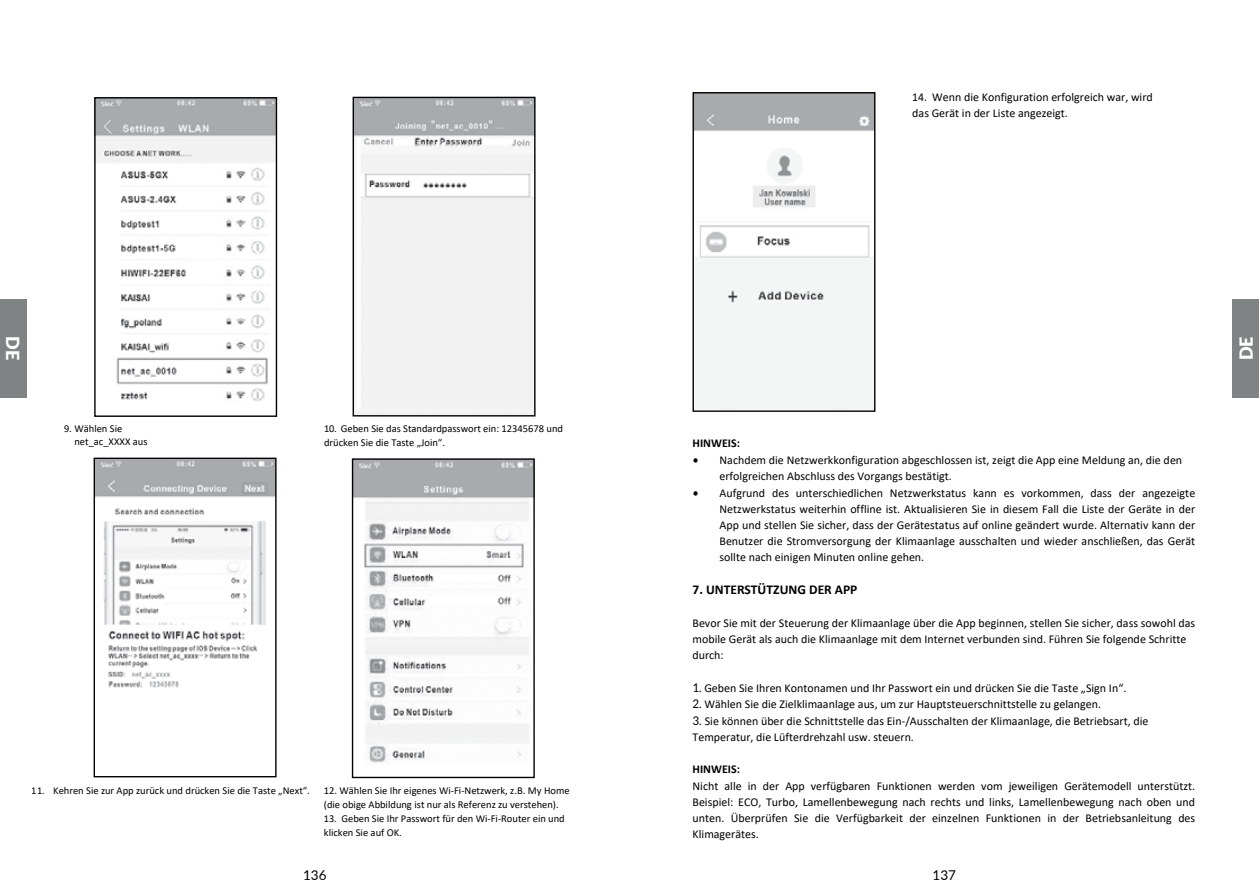
<style>
.page{position:relative;width:1259px;height:893px;background:#fff}
.page>*{position:absolute;margin:0;border:0;box-sizing:border-box;transform-origin:0 0}
.t1{font:900 18px "Lato";color:#fff}
.t2{font:700 13.5px "Calibri";color:#000}
.t3{font:13.5px "Lato";color:#000}
.t4{font:12px/16px "Calibri";color:#000}
.t5{font:700 12px "Calibri";color:#000}
.t6{font:12px "Lato";color:#000}
.t7{font:10.5px/14.2px "Calibri";color:#000}
.s1{font-family:"Lato"}
</style>
<div class="page">
<img style="left:96px;top:99px;width:179px;height:303px">
<div style="left:94px;top:97px;width:183px;height:320px;border:1px solid #000"></div>
<img style="left:354px;top:99px;width:179px;height:315px">
<div style="left:352px;top:97px;width:183px;height:319px;border:1px solid #000"></div>
<img style="left:96px;top:460px;width:178px;height:228px">
<div style="left:94px;top:458px;width:182px;height:319px;border:1px solid #000"></div>
<img style="left:354px;top:460px;width:179px;height:303px">
<div style="left:352px;top:458px;width:183px;height:320px;border:1px solid #000"></div>
<img style="left:694px;top:94px;width:179px;height:316px">
<div style="left:692px;top:92px;width:183px;height:320px;border:1px solid #000"></div>
<div style="left:0;top:299px;width:27px;height:99px;background:#7f8384"></div>
<div style="left:1232px;top:299px;width:27px;height:99px;background:#7f8384"></div>
<p class="t4" style="left:912px;top:89px;width:242px">14. Wenn die Konfiguration erfolgreich war, wird das Gerät in der Liste angezeigt.</p>
<h1 class="t1" style="left:26px;top:336px;width:26px;rotate:90deg">DE</h1>
<h1 class="t1" style="left:1232px;top:360px;width:26px;rotate:-90deg">DE</h1>
<p class="t7" style="left:74px;top:422px;width:75px;line-height:12.8px;text-indent:-10px">9. Wählen Sie net_ac_XXXX aus</p>
<p class="t7" style="left:324px;top:421px;width:241px">10. Geben Sie das Standardpasswort ein: 12345678 und drücken Sie die Taste „Join“.</p>
<p class="t7" style="left:32px;top:783px;width:279px">11. Kehren Sie zur App zurück und drücken Sie die Taste „Next“.</p>
<p class="t7" style="left:324px;top:783px;width:247px">12. Wählen Sie Ihr eigenes Wi-Fi-Netzwerk, z.B. My Home (die obige Abbildung ist nur als Referenz zu verstehen).</p>
<p class="t7" style="left:324px;top:811px;width:242px">13. Geben Sie Ihr Passwort für den Wi-Fi-Router ein und klicken Sie auf OK.</p>
<p class="t5" style="left:692px;top:435px;width:49px">HINWEIS:</p>
<p class="t4" style="left:719px;top:451px;width:464px;text-indent:-27px"><span class="s1">•</span> Nachdem die Netzwerkkonfiguration abgeschlossen ist, zeigt die App eine Meldung an, die den erfolgreichen Abschluss des Vorgangs bestätigt.</p>
<p class="t4" style="left:719px;top:484px;width:477px;text-align:justify;text-indent:-27px"><span class="s1">•</span> Aufgrund des unterschiedlichen Netzwerkstatus kann es vorkommen, dass der angezeigte Netzwerkstatus weiterhin offline ist. Aktualisieren Sie in diesem Fall die Liste der Geräte in der App und stellen Sie sicher, dass der Gerätestatus auf online geändert wurde. Alternativ kann der Benutzer die Stromversorgung der Klimaanlage ausschalten und wieder anschließen, das Gerät sollte nach einigen Minuten online gehen.</p>
<p class="t2" style="left:692px;top:580px;width:166px">7. UNTERSTÜTZUNG DER APP</p>
<p class="t4" style="left:692px;top:614px;width:504px">Bevor Sie mit der Steuerung der Klimaanlage über die App beginnen, stellen Sie sicher, dass sowohl das mobile Gerät als auch die Klimaanlage mit dem Internet verbunden sind. Führen Sie folgende Schritte durch:</p>
<p class="t4" style="left:692px;top:679px;width:435px"><span class="s1">1.</span> Geben Sie Ihren Kontonamen und Ihr Passwort ein und drücken Sie die Taste „Sign In“.</p>
<p class="t4" style="left:692px;top:696px;width:410px"><span class="s1">2.</span> Wählen Sie die Zielklimaanlage aus, um zur Hauptsteuerschnittstelle zu gelangen.</p>
<p class="t4" style="left:692px;top:712px;width:457px"><span class="s1">3.</span> Sie können über die Schnittstelle das Ein-/Ausschalten der Klimaanlage, die Betriebsart, die<br>Temperatur, die Lüfterdrehzahl usw. steuern.</p>
<p class="t5" style="left:692px;top:761px;width:49px">HINWEIS:</p>
<p class="t4" style="left:692px;top:777px;width:504px;text-align:justify">Nicht alle in der App verfügbaren Funktionen werden vom jeweiligen Gerätemodell unterstützt.<br>Beispiel: ECO, Turbo, Lamellenbewegung nach rechts und links, Lamellenbewegung nach oben und unten. Überprüfen Sie die Verfügbarkeit der einzelnen Funktionen in der Betriebsanleitung des Klimagerätes.</p>
<p class="t3" style="left:303px;top:865px;width:25px">136</p>
<p class="t3" style="left:932px;top:865px;width:25px">137</p>
<p class="t6" style="left:307px;top:869px;width:15px">44</p>
<p class="t6" style="left:936px;top:869px;width:15px">45</p>
</div>
